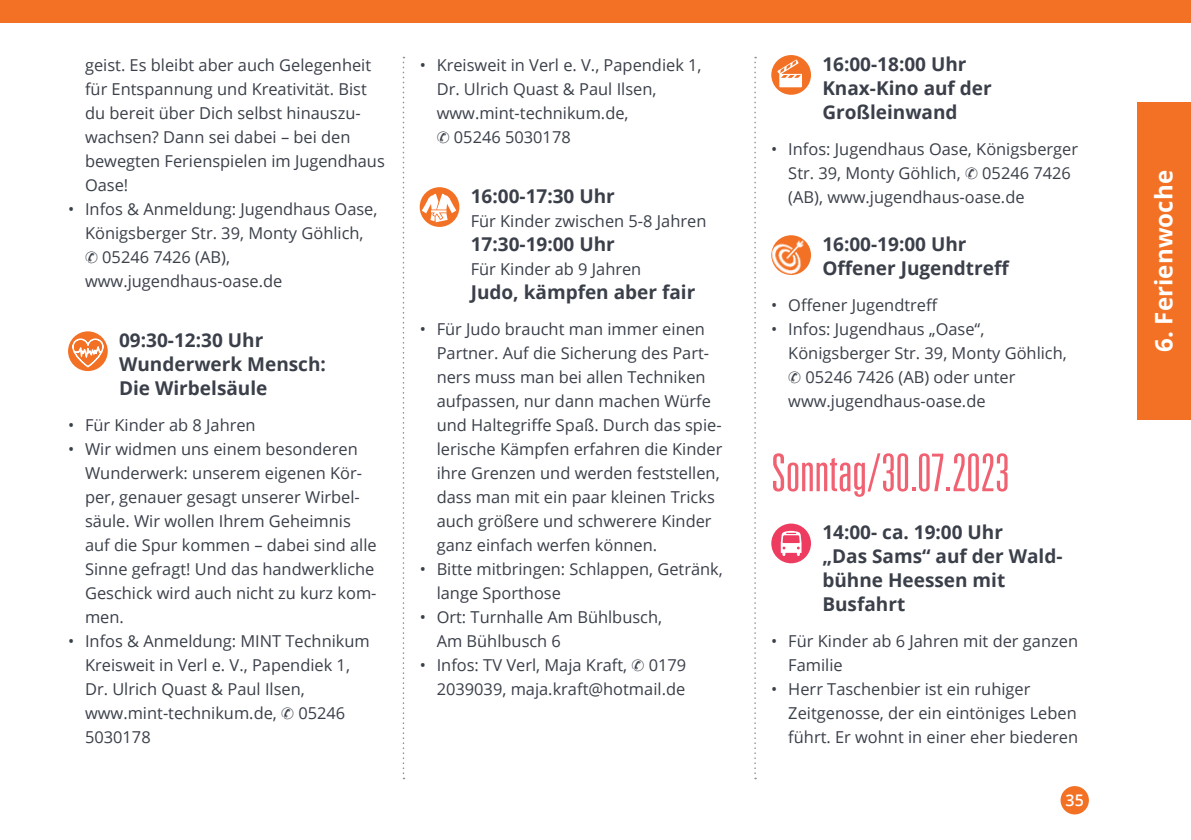
<style>
.page{position:relative;width:1191px;height:840px;background:#fff}
.page>*{position:absolute;margin:0;border:0;box-sizing:border-box;transform-origin:0 0}
.t1{font:300 ultra-condensed 52px "Univers";color:#f06272}
.t2{font:700 24px "Open Sans";letter-spacing:.005em;color:#fff}
.t3{font:700 19px/24px "Open Sans";color:#3a3f49}
.t4{font:16.4px/24px "Open Sans";color:#3a3f49}
.t5{font:600 16px "Open Sans";color:#fff}
</style>
<div class="page">
<div style="left:1060px;top:785px;width:29px;height:29px;background:#f37124;border-radius:50%"></div>
<div style="left:0;top:0;width:1191px;height:23px;background:#f37124"></div>
<svg style="left:403px;top:57px;width:1px;height:721px"></svg>
<svg style="left:754px;top:57px;width:2px;height:721px"></svg>
<div style="left:1137px;top:102px;width:54px;height:318px;background:#f37124"></div>
<div style="left:771px;top:55px;width:40px;height:40px;background:#f37124;border-radius:50%"></div>
<svg style="left:777px;top:59px;width:25px;height:28px"></svg>
<img style="left:771px;top:235px;width:40px;height:40px;border-radius:20px">
<div style="left:771px;top:523px;width:40px;height:40px;background:#ee3b60;border-radius:50%"></div>
<svg style="left:780px;top:530px;width:21px;height:25px"></svg>
<div style="left:420px;top:187px;width:39px;height:40px;background:#f37124;border-radius:50%"></div>
<svg style="left:422px;top:193px;width:34px;height:29px"></svg>
<svg style="left:68px;top:331px;width:40px;height:40px"></svg>
<svg style="left:72px;top:338px;width:32px;height:33px"></svg>
<p class="t4" style="left:85px;top:52px;width:301px">geist. Es bleibt aber auch Gelegenheit für Entspannung und Kreativität. Bist du bereit über Dich selbst hinauszu&shy;wachsen? Dann sei dabei – bei den bewegten Ferienspielen im Jugendhaus<br>Oase!</p>
<p class="t4" style="left:85px;top:196px;width:294px;text-indent:-17px">• Infos &amp; Anmeldung: Jugendhaus Oase,<br>Königsberger Str. 39, Monty Göhlich, ✆ 05246 7426 (AB), www.jugendhaus-oase.de</p>
<p class="t3" style="left:119px;top:327px;width:208px">09:30-12:30 Uhr<br>Wunderwerk Mensch:<br>Die Wirbelsäule</p>
<p class="t4" style="left:68px;top:412px;width:189px">• Für Kinder ab 8 Jahren</p>
<p class="t4" style="left:85px;top:436px;width:293px;text-indent:-17px">• Wir widmen uns einem besonderen<br>Wunderwerk: unserem eigenen Kör&shy;per, genauer gesagt unserer Wirbel&shy;säule. Wir wollen Ihrem Geheimnis auf die Spur kommen – dabei sind alle<br>Sinne gefragt! Und das handwerkliche<br>Geschick wird auch nicht zu kurz kom&shy;men.</p>
<p class="t4" style="left:85px;top:628px;width:286px;text-indent:-17px">• Infos &amp; Anmeldung: MINT Technikum<br>Kreisweit in Verl e. V., Papendiek 1,<br>Dr. Ulrich Quast &amp; Paul Ilsen, www.mint-technikum.de, ✆ 05246<br>5030178</p>
<p class="t4" style="left:437px;top:52px;width:266px;text-indent:-17px">• Kreisweit in Verl e. V., Papendiek 1,<br>Dr. Ulrich Quast &amp; Paul Ilsen, www.mint-technikum.de,<br>✆ 05246 5030178</p>
<p class="t3" style="left:471px;top:183px;width:146px">16:00-17:30 Uhr</p>
<p class="t4" style="left:471px;top:208px;width:237px">Für Kinder zwischen 5-8 Jahren</p>
<p class="t3" style="left:471px;top:231px;width:146px">17:30-19:00 Uhr</p>
<p class="t4" style="left:471px;top:256px;width:172px">Für Kinder ab 9 Jahren</p>
<p class="t3" style="left:471px;top:279px;width:226px">Judo, kämpfen aber fair</p>
<p class="t4" style="left:437px;top:316px;width:287px;text-indent:-17px">• Für Judo braucht man immer einen Partner. Auf die Sicherung des Part&shy;ners muss man bei allen Techniken aufpassen, nur dann machen Würfe und Haltegriffe Spaß. Durch das spie&shy;lerische Kämpfen erfahren die Kinder ihre Grenzen und werden feststellen, dass man mit ein paar kleinen Tricks auch größere und schwerere Kinder ganz einfach werfen können.</p>
<p class="t4" style="left:437px;top:556px;width:288px;text-indent:-17px">• Bitte mitbringen: Schlappen, Getränk, lange Sporthose</p>
<p class="t4" style="left:437px;top:604px;width:227px;text-indent:-17px">• Ort: Turnhalle Am Bühlbusch,<br>Am Bühlbusch 6</p>
<p class="t4" style="left:420px;top:652px;width:268px;text-align:right">• Infos: TV Verl, Maja Kraft, ✆ 0179<br>2039039, maja.kraft@hotmail.de</p>
<p class="t3" style="left:822px;top:51px;width:171px">16:00-18:00 Uhr<br>Knax-Kino auf der<br>Großleinwand</p>
<p class="t4" style="left:788px;top:136px;width:291px;text-indent:-17px">• Infos: Jugendhaus Oase, Königsberger<br>Str. 39, Monty Göhlich, ✆ 05246 7426 (AB), www.jugendhaus-oase.de</p>
<p class="t3" style="left:822px;top:231px;width:189px">16:00-19:00 Uhr<br>Offener Jugendtreff</p>
<p class="t4" style="left:771px;top:292px;width:168px">• Offener Jugendtreff</p>
<p class="t4" style="left:788px;top:316px;width:280px;text-indent:-17px">• Infos: Jugendhaus „Oase“,<br>Königsberger Str. 39, Monty Göhlich, ✆ 05246 7426 (AB) oder unter www.jugendhaus-oase.de</p>
<h1 class="t1" style="left:771px;top:445px;width:239px">Sonntag/30.07.2023</h1>
<p class="t3" style="left:822px;top:519px;width:242px">14:00- ca. 19:00 Uhr<br>„Das Sams“ auf der Wald&shy;bühne Heessen mit<br>Busfahrt</p>
<p class="t4" style="left:788px;top:628px;width:291px;text-indent:-17px">• Für Kinder ab 6 Jahren mit der ganzen<br>Familie</p>
<p class="t4" style="left:788px;top:676px;width:291px;text-indent:-17px">• Herr Taschenbier ist ein ruhiger<br>Zeitgenosse, der ein eintöniges Leben führt. Er wohnt in einer eher biederen</p>
<p class="t5" style="left:1065px;top:789px;width:20px">35</p>
<h2 class="t2" style="left:1146px;top:352px;width:183px;rotate:-90deg">6. Ferienwoche</h2>
</div>
